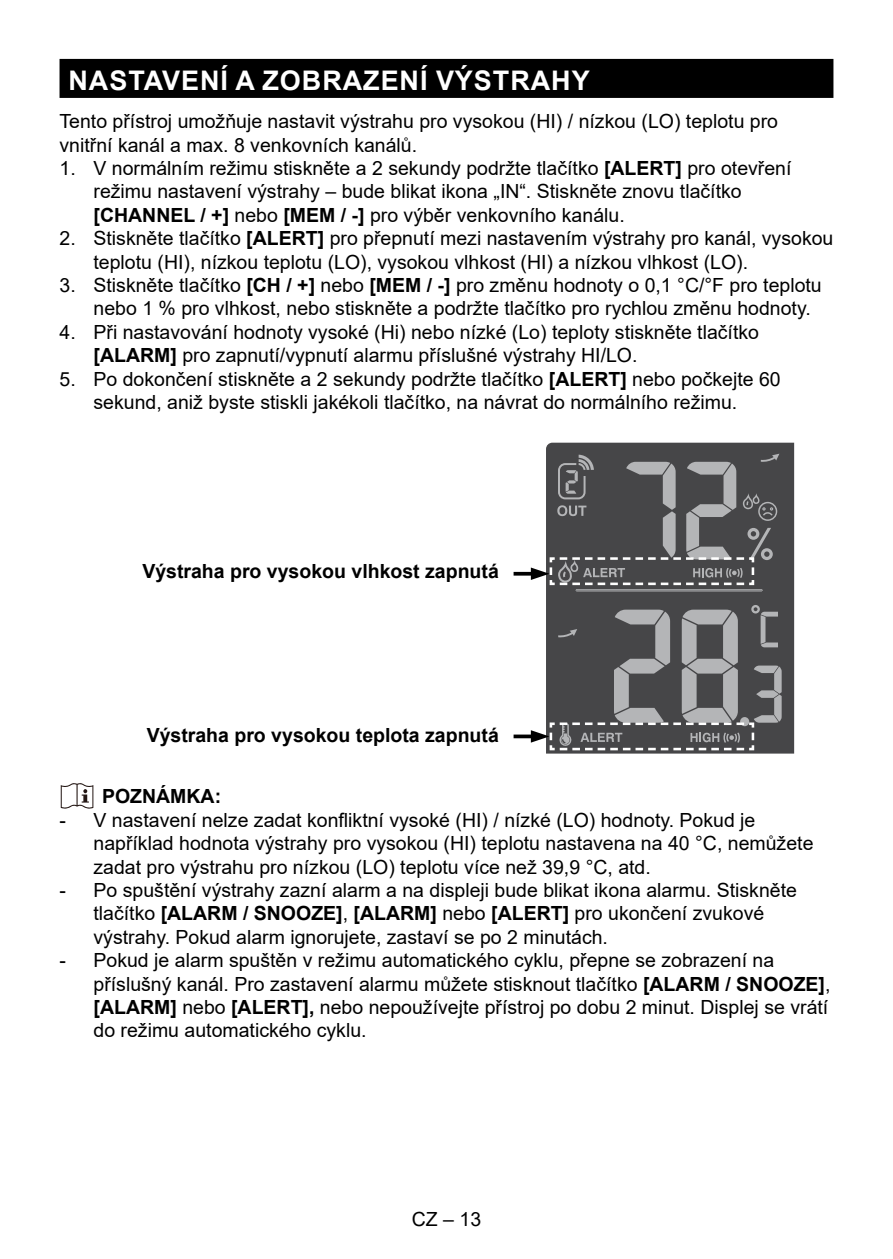
<style>
.page{position:relative;width:893px;height:1259px;background:#fff}
.page>*{position:absolute;margin:0;border:0;box-sizing:border-box;transform-origin:0 0}
.t1{font:700 27px "Arial";letter-spacing:.035em;color:#fff}
.t2{font:19.5px/23.4px "Arial";color:#000}
.t3{font:700 19.5px "Arial";color:#000}
.s1{font-weight:700}
</style>
<div class="page">
<div style="left:60px;top:59px;width:773px;height:39px;background:#000"></div>
<div style="left:546px;top:443px;width:248px;height:310px;background:#464648"></div>
<hr style="left:576px;top:589px;width:186px;height:2px;background:#88898b">
<svg style="left:751px;top:605px;width:9px;height:8px"></svg>
<svg style="left:514px;top:454px;width:265px;height:132px;background:#6e6f70"></svg>
<svg style="left:514px;top:607px;width:268px;height:144px;background:#777779"></svg>
<svg style="left:60px;top:785px;width:34px;height:24px"></svg>
<svg style="left:61px;top:783px;width:32px;height:25px"></svg>
<h1 class="t1" style="left:69px;top:61px;width:523px">NASTAVENÍ A ZOBRAZENÍ VÝSTRAHY</h1>
<p class="t2" style="left:60px;top:109px;width:720px">Tento přístroj umožňuje nastavit výstrahu pro vysokou (HI) / nízkou (LO) teplotu pro vnitřní kanál a max. 8 venkovních kanálů.</p>
<p class="t2" style="left:94px;top:156px;width:699px;text-indent:-34px">1. V normálním režimu stiskněte a 2 sekundy podržte tlačítko <span class="s1">[ALERT]</span> pro otevření režimu nastavení výstrahy – bude blikat ikona „IN“. Stiskněte znovu tlačítko <span class="s1">[CHANNEL / +]</span> nebo <span class="s1">[MEM / -]</span> pro výběr venkovního kanálu.</p>
<p class="t2" style="left:94px;top:226px;width:741px;text-indent:-34px">2. Stiskněte tlačítko <span class="s1">[ALERT]</span> pro přepnutí mezi nastavením výstrahy pro kanál, vysokou teplotu (HI), nízkou teplotu (LO), vysokou vlhkost (HI) a nízkou vlhkost (LO).</p>
<p class="t2" style="left:94px;top:273px;width:730px;text-indent:-34px">3. Stiskněte tlačítko <span class="s1">[CH / +]</span> nebo <span class="s1">[MEM / -]</span> pro změnu hodnoty o 0,1 °C/°F pro teplotu nebo 1 % pro vlhkost, nebo stiskněte a podržte tlačítko pro rychlou změnu hodnoty.</p>
<p class="t2" style="left:94px;top:320px;width:667px;text-indent:-34px">4. Při nastavování hodnoty vysoké (Hi) nebo nízké (Lo) teploty stiskněte tlačítko <span class="s1">[ALARM]</span> pro zapnutí/vypnutí alarmu příslušné výstrahy HI/LO.</p>
<p class="t2" style="left:60px;top:367px;width:723px;text-align:center">5. Po dokončení stiskněte a 2 sekundy podržte tlačítko <span class="s1">[ALERT]</span> nebo počkejte 60 sekund, aniž byste stiskli jakékoli tlačítko, na návrat do normálního režimu.</p>
<p class="t3" style="left:142px;top:557px;width:358px">Výstraha pro vysokou vlhkost zapnutá</p>
<p class="t3" style="left:147px;top:721px;width:354px">Výstraha pro vysokou teplota zapnutá</p>
<p class="t3" style="left:102px;top:782px;width:121px">POZNÁMKA:</p>
<p class="t2" style="left:94px;top:808px;width:721px;text-indent:-34px">- V nastavení nelze zadat konfliktní vysoké (HI) / nízké (LO) hodnoty. Pokud je například hodnota výstrahy pro vysokou (HI) teplotu nastavena na 40 °C, nemůžete zadat pro výstrahu pro nízkou (LO) teplotu více než 39,9 °C, atd.</p>
<p class="t2" style="left:94px;top:878px;width:705px;text-indent:-34px">- Po spuštění výstrahy zazní alarm a na displeji bude blikat ikona alarmu. Stiskněte tlačítko <span class="s1">[ALARM / SNOOZE]</span>, <span class="s1">[ALARM]</span> nebo <span class="s1">[ALERT]</span> pro ukončení zvukové výstrahy. Pokud alarm ignorujete, zastaví se po 2 minutách.</p>
<p class="t2" style="left:94px;top:948px;width:738px;text-indent:-34px">- Pokud je alarm spuštěn v režimu automatického cyklu, přepne se zobrazení na příslušný kanál. Pro zastavení alarmu můžete stisknout tlačítko <span class="s1">[ALARM / SNOOZE]</span>, <span class="s1">[ALARM]</span> nebo <span class="s1">[ALERT],</span> nebo nepoužívejte přístroj po dobu 2 minut. Displej se vrátí do režimu automatického cyklu.</p>
<p class="t2" style="left:412px;top:1207px;width:71px">CZ – 13</p>
</div>
